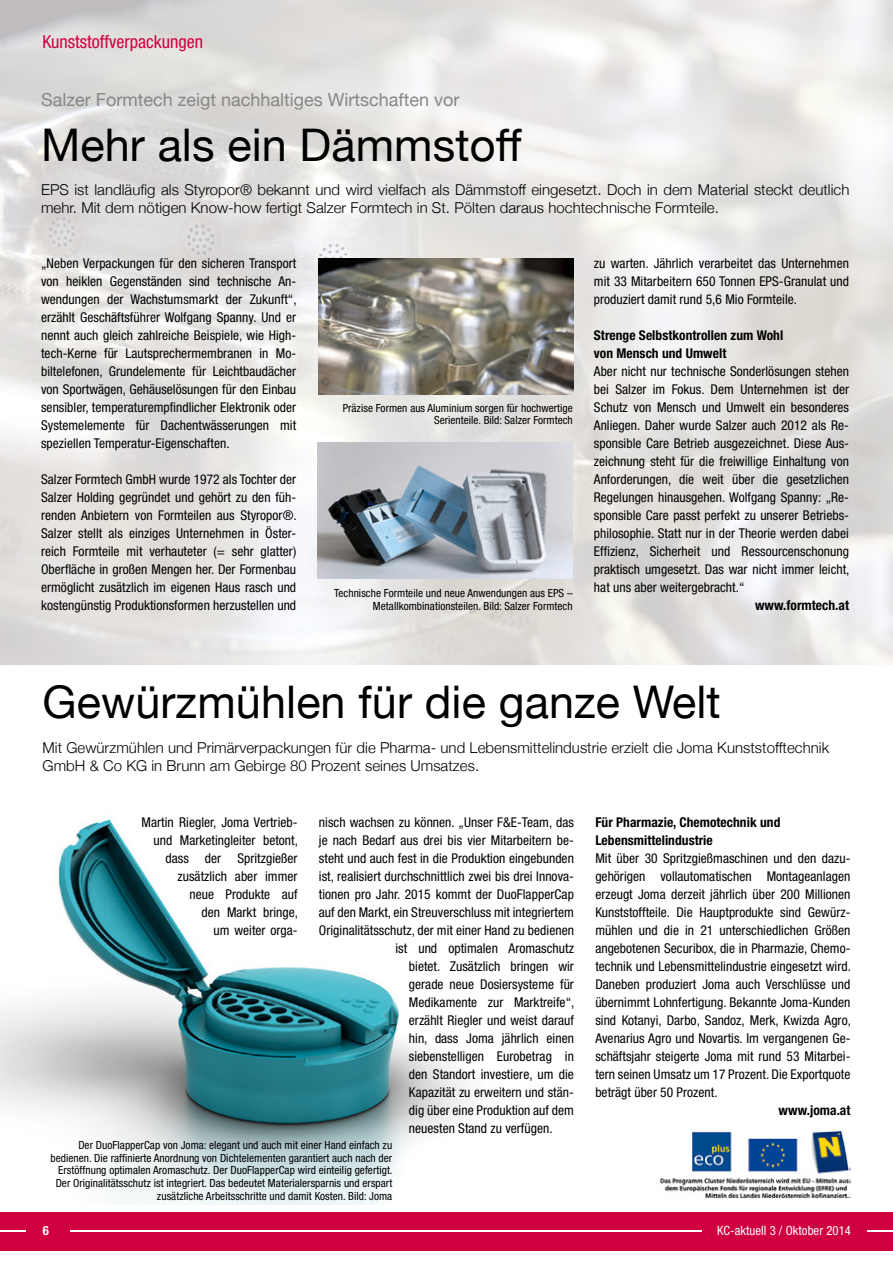
<style>
.page{position:relative;width:893px;height:1263px;background:#fff}
.page>*{position:absolute;margin:0;border:0;box-sizing:border-box;transform-origin:0 0}
.t1{font:45px "Helvetica Neue";letter-spacing:.005em;color:#000}
.t2{font:18px "Helvetica Neue";color:#868786}
.t3{font:condensed 18px "Helvetica Neue";color:#d00040}
.t4{font:300 15px/18px "Helvetica Neue";letter-spacing:.005em;color:#000}
.t5{font:condensed 13.5px/18px "Helvetica Neue";letter-spacing:.005em;color:#000;text-align:justify}
.t6{font:700 condensed 13.5px/18px "Helvetica Neue";letter-spacing:.005em;color:#000}
.t7{font:condensed 12.75px "Helvetica Neue";letter-spacing:.005em;color:#fff}
.t8{font:700 condensed 12.75px "Helvetica Neue";color:#fff}
.t9{font:condensed 11.25px/12.8px "Helvetica Neue";letter-spacing:.005em;color:#000;text-align:right}
</style>
<div class="page">
<div style="left:0;top:1212px;width:893px;height:38px;background:#d00040"></div>
<hr style="left:0;top:1230px;width:893px;height:1px;background:#fff">
<div style="left:26px;top:1224px;width:44px;height:12px;background:#d00040"></div>
<div style="left:702px;top:1225px;width:164px;height:12px;background:#d00040"></div>
<img style="left:0;top:817px;width:471px;height:387px">
<img style="left:0;top:0;width:893px;height:665px">
<img style="left:318px;top:258px;width:256px;height:136px">
<img style="left:317px;top:442px;width:256px;height:136px">
<img style="left:659px;top:1128px;width:191px;height:71px">
<h2 class="t3" style="left:43px;top:31px;width:162px">Kunststoffverpackungen</h2>
<h2 class="t2" style="left:41px;top:86px;width:420px">Salzer Formtech zeigt nachhaltiges Wirtschaften vor</h2>
<h1 class="t1" style="left:41px;top:113px;width:482px">Mehr als ein Dämmstoff</h1>
<p class="t4" style="left:41px;top:180px;width:810px">EPS ist landläufig als Styropor® bekannt und wird vielfach als Dämmstoff eingesetzt. Doch in dem Material steckt deutlich mehr. Mit dem nötigen Know-how fertigt Salzer Formtech in St. Pölten daraus hochtechnische Formteile.</p>
<p class="t5" style="left:41px;top:254px;width:257px">„Neben Verpackungen für den sicheren Transport von heiklen Gegenständen sind technische An&shy;wendungen der Wachstumsmarkt der Zukunft“, erzählt Geschäftsführer Wolfgang Spanny. Und er nennt auch gleich zahlreiche Beispiele, wie High&shy;tech-Kerne für Lautsprechermembranen in Mo&shy;biltelefonen, Grundelemente für Leichtbaudächer von Sportwägen, Gehäuselösungen für den Einbau sensibler, temperaturempfindlicher Elektronik oder Systemelemente für Dachentwässerungen mit speziellen Temperatur-Eigenschaften.</p>
<p class="t5" style="left:41px;top:470px;width:257px">Salzer Formtech GmbH wurde 1972 als Tochter der Salzer Holding gegründet und gehört zu den füh&shy;renden Anbietern von Formteilen aus Styropor®.<br>Salzer stellt als einziges Unternehmen in Öster&shy;reich Formteile mit verhauteter (= sehr glatter)<br>Oberfläche in großen Mengen her. Der Formenbau ermöglicht zusätzlich im eigenen Haus rasch und kostengünstig Produktionsformen herzustellen und</p>
<p class="t9" style="left:343px;top:401px;width:232px">Präzise Formen aus Aluminium sorgen für hochwertige<br>Serienteile. Bild: Salzer Formtech</p>
<p class="t9" style="left:334px;top:587px;width:240px">Technische Formteile und neue Anwendungen aus EPS –<br>Metallkombinationsteilen. Bild: Salzer Formtech</p>
<p class="t5" style="left:594px;top:254px;width:257px">zu warten. Jährlich verarbeitet das Unternehmen mit 33 Mitarbeitern 650 Tonnen EPS-Granulat und produziert damit rund 5,6 Mio Formteile.</p>
<p class="t6" style="left:594px;top:326px;width:191px">Strenge Selbstkontrollen zum Wohl von Mensch und Umwelt</p>
<p class="t5" style="left:594px;top:362px;width:257px">Aber nicht nur technische Sonderlösungen stehen bei Salzer im Fokus. Dem Unternehmen ist der Schutz von Mensch und Umwelt ein besonderes Anliegen. Daher wurde Salzer auch 2012 als Re&shy;sponsible Care Betrieb ausgezeichnet. Diese Aus&shy;zeichnung steht für die freiwillige Einhaltung von Anforderungen, die weit über die gesetzlichen Regelungen hinausgehen. Wolfgang Spanny: „Re&shy;sponsible Care passt perfekt zu unserer Betriebs&shy;philosophie. Statt nur in der Theorie werden dabei Effizienz, Sicherheit und Ressourcenschonung praktisch umgesetzt. Das war nicht immer leicht, hat uns aber weitergebracht.“</p>
<p class="t6" style="left:755px;top:596px;width:96px">www.formtech.at</p>
<h1 class="t1" style="left:43px;top:669px;width:680px">Gewürzmühlen für die ganze Welt</h1>
<p class="t4" style="left:43px;top:738px;width:788px">Mit Gewürzmühlen und Primärverpackungen für die Pharma- und Lebensmittelindustrie erzielt die Joma Kunststofftechnik<br>GmbH &amp; Co KG in Brunn am Gebirge 80 Prozent seines Umsatzes.</p>
<p class="t5" style="left:142px;top:813px;width:158px;text-align:right">Martin Riegler, Joma Vertrieb&shy;und Marketingleiter betont, dass der Spritzgießer zusätzlich aber immer<br>neue Produkte auf<br>den Markt bringe,<br>um weiter orga-</p>
<p class="t6" style="left:595px;top:813px;width:187px">Für Pharmazie, Chemotechnik und<br>Lebensmittelindustrie</p>
<p class="t5" style="left:319px;top:813px;width:256px">nisch wachsen zu können. „Unser F&amp;E-Team, das</p>
<p class="t5" style="left:319px;top:831px;width:257px">je nach Bedarf aus drei bis vier Mitarbeitern be-</p>
<p class="t5" style="left:319px;top:849px;width:256px">steht und auch fest in die Produktion eingebunden</p>
<p class="t5" style="left:319px;top:867px;width:257px">ist, realisiert durchschnittlich zwei bis drei Innova-</p>
<p class="t5" style="left:319px;top:885px;width:256px">tionen pro Jahr. 2015 kommt der DuoFlapperCap</p>
<p class="t5" style="left:319px;top:903px;width:257px">auf den Markt, ein Streuverschluss mit integriertem</p>
<p class="t5" style="left:319px;top:921px;width:257px">Originalitätsschutz, der mit einer Hand zu bedienen</p>
<p class="t5" style="left:395px;top:939px;width:180px">ist und optimalen Aromaschutz</p>
<p class="t5" style="left:409px;top:957px;width:166px">bietet. Zusätzlich bringen wir</p>
<p class="t5" style="left:409px;top:975px;width:167px">gerade neue Dosiersysteme für</p>
<p class="t5" style="left:409px;top:993px;width:167px">Medikamente zur Marktreife“,</p>
<p class="t5" style="left:409px;top:1011px;width:166px">erzählt Riegler und weist darauf</p>
<p class="t5" style="left:409px;top:1029px;width:167px">hin, dass Joma jährlich einen</p>
<p class="t5" style="left:409px;top:1047px;width:167px">siebenstelligen Eurobetrag in</p>
<p class="t5" style="left:409px;top:1065px;width:166px">den Standort investiere, um die</p>
<p class="t5" style="left:409px;top:1083px;width:166px">Kapazität zu erweitern und stän-</p>
<p class="t5" style="left:409px;top:1101px;width:167px">dig über eine Produktion auf dem</p>
<p class="t5" style="left:409px;top:1119px;width:145px">neuesten Stand zu verfügen.</p>
<p class="t5" style="left:595px;top:849px;width:257px">Mit über 30 Spritzgießmaschinen und den dazu&shy;gehörigen vollautomatischen Montageanlagen erzeugt Joma derzeit jährlich über 200 Millionen Kunststoffteile. Die Hauptprodukte sind Gewürz&shy;mühlen und die in 21 unterschiedlichen Größen angebotenen Securibox, die in Pharmazie, Chemo&shy;technik und Lebensmittelindustrie eingesetzt wird.<br>Daneben produziert Joma auch Verschlüsse und übernimmt Lohnfertigung. Bekannte Joma-Kunden sind Kotanyi, Darbo, Sandoz, Merk, Kwizda Agro, Avenarius Agro und Novartis. Im vergangenen Ge&shy;schäftsjahr steigerte Joma mit rund 53 Mitarbei&shy;tern seinen Umsatz um 17 Prozent. Die Exportquote beträgt über 50 Prozent.</p>
<p class="t6" style="left:779px;top:1100px;width:73px">www.joma.at</p>
<p class="t9" style="left:51px;top:1138px;width:344px">Der DuoFlapperCap von Joma: elegant und auch mit einer Hand einfach zu bedienen. Die raffinierte Anordnung von Dichtelementen garantiert auch nach der Erstöffnung optimalen Aromaschutz. Der DuoFlapperCap wird einteilig gefertigt.<br>Der Originalitätsschutz ist integriert. Das bedeutet Materialersparnis und erspart zusätzliche Arbeitsschritte und damit Kosten. Bild: Joma</p>
<p class="t8" style="left:43px;top:1222px;width:8px">6</p>
<p class="t7" style="left:717px;top:1223px;width:135px">KC-aktuell 3 / Oktober 2014</p>
</div>
